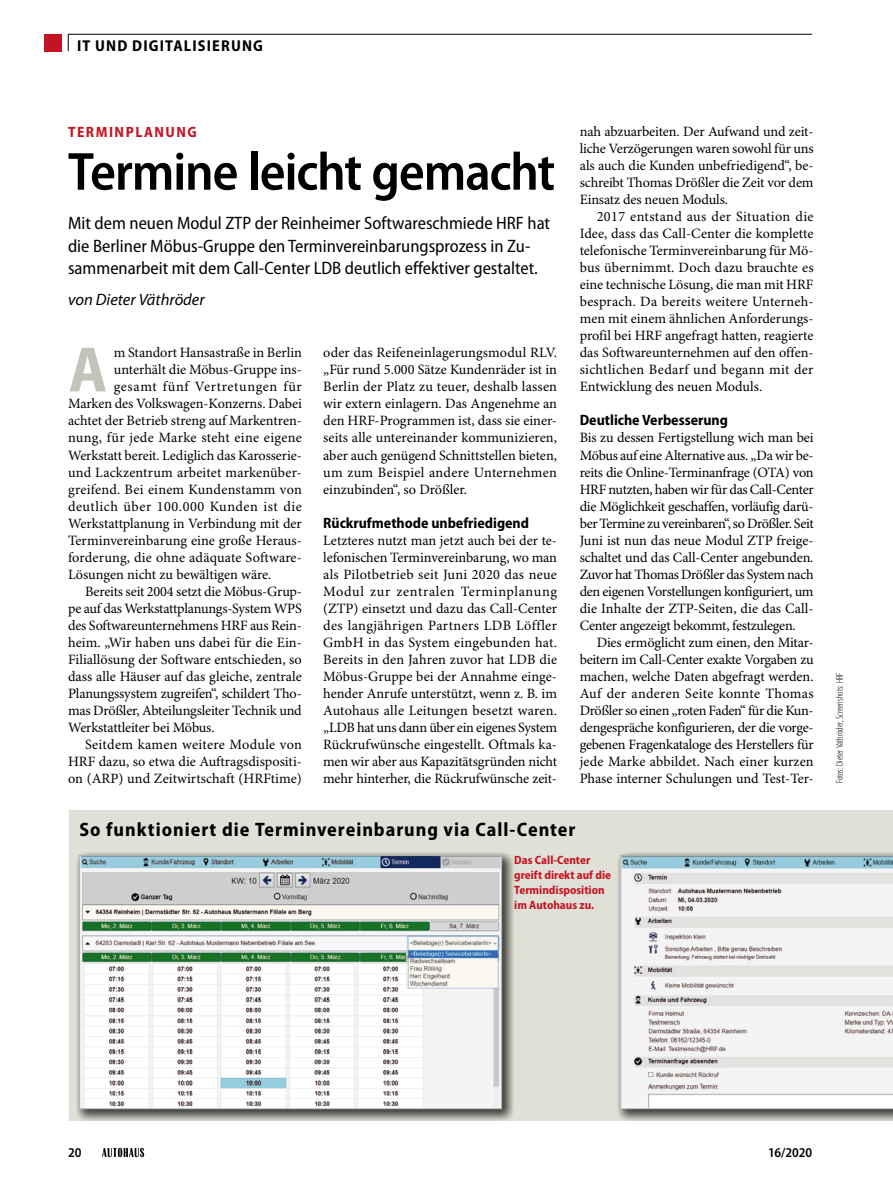
<style>
.page{position:relative;width:893px;height:1187px;background:#fff}
.page>*{position:absolute;margin:0;border:0;box-sizing:border-box;transform-origin:0 0}
.Para_GT_Initial_3Z{font:700 semi-condensed 64.65px "Myriad Pro";color:#c4c3b9}
.Title_36pt{font:600 semi-condensed 54px "Myriad Pro";letter-spacing:-.025em;color:#000}
.Box_Heading_Überschr{font:700 semi-condensed 19.5px "Myriad Pro";letter-spacing:.05em;color:#000}
.Trailer_Vorspann{font:semi-condensed 18px/22.5px "Myriad Pro";color:#000}
.t1{font:italic 16.5px "Myriad Pro";color:#000}
.Category_Rubrik_link{font:700 semi-condensed 15.75px "Myriad Pro";letter-spacing:.07em;color:#000}
.SectionHeading_1_Zwi{font:700 semi-condensed 15px "Myriad Pro";color:#000}
.SuperTitle_DZ_Heftfa{font:700 semi-condensed 15px "Myriad Pro";letter-spacing:.1em;color:#c41423}
.Para_GT_Einzug{font:14.25px/17px "Minion Pro";color:#000;text-align:justify}
.Para_GT{font:14.25px/17px "Minion Pro";letter-spacing:-.01em;color:#000;text-align:justify}
.Para_GT_Initial_3Z-2{font:14.25px "Minion Pro";color:#000}
.Para_GT_Initial_3Z-3{font:14.25px "Minion Pro";letter-spacing:.02em;color:#000}
.Para_GT_Initial_3Z-4{font:14.25px "Minion Pro";letter-spacing:.035em;color:#000}
.Para_GT_Initial_3Z-5{font:14.25px "Minion Pro";letter-spacing:.045em;color:#000}
.NoXML_Pagina{font:600 semi-condensed 13.5px "Myriad Pro";letter-spacing:-.005em;color:#000}
.Image_Caption_Biti_S{font:700 semi-condensed 12px/15px "Myriad Pro";color:#c41423}
.Image_Source_Bildque{font:300 condensed 9.75px "Myriad Pro";color:#000}
</style>
<div class="page">
<div style="left:69px;top:810px;width:824px;height:310px;background:#e1e0d6"></div>
<div style="left:75px;top:851px;width:440px;height:270px;background:#000;opacity:.75"></div>
<img style="left:81px;top:857px;width:419px;height:249px">
<div style="left:79px;top:855px;width:423px;height:253px;border:1px solid #b0b0b1"></div>
<div style="left:616px;top:851px;width:277px;height:270px;background:#000;opacity:.75"></div>
<svg style="left:620px;top:855px;width:273px;height:253px"></svg>
<div style="left:44px;top:34px;width:17px;height:17px;background:#c41423"></div>
<hr style="left:68px;top:34px;width:744px;height:1px;background:#000">
<svg style="left:68px;top:34px;width:1px;height:17px"></svg>
<svg style="left:102px;top:1147px;width:42px;height:10px"></svg>
<p class="Category_Rubrik_link" style="left:77px;top:37px;width:187px">IT UND DIGITALISIERUNG</p>
<p class="SuperTitle_DZ_Heftfa" style="left:68px;top:123px;width:130px">TERMINPLANUNG</p>
<p class="Title_36pt" style="left:68px;top:142px;width:489px">Termine leicht gemacht</p>
<p class="Trailer_Vorspann" style="left:68px;top:212px;width:484px">Mit dem neuen Modul ZTP der Reinheimer Softwareschmiede HRF hat die Berliner Möbus-Gruppe den Terminvereinbarungsprozess in Zu&shy;sammenarbeit mit dem Call-Center LDB deutlich effektiver gestaltet.</p>
<p class="t1" style="left:68px;top:291px;width:138px">von Dieter Väthröder</p>
<p class="Para_GT_Initial_3Z" style="left:69px;top:333px;width:40px">A</p>
<p class="Para_GT_Initial_3Z-2" style="left:114px;top:344px;width:190px">m Standort Hansastraße in Berlin</p>
<p class="Para_GT_Initial_3Z-2" style="left:114px;top:361px;width:190px">unterhält die Möbus-Gruppe ins-</p>
<p class="Para_GT_Initial_3Z-5" style="left:114px;top:378px;width:190px">gesamt fünf Vertretungen für</p>
<p class="Para_GT_Initial_3Z-2" style="left:68px;top:395px;width:235px">Marken des Volkswagen-Konzerns. Dabei</p>
<p class="Para_GT_Initial_3Z-2" style="left:68px;top:412px;width:235px">achtet der Betrieb streng auf Markentren-</p>
<p class="Para_GT_Initial_3Z-3" style="left:68px;top:429px;width:235px">nung, für jede Marke steht eine eigene</p>
<p class="Para_GT_Initial_3Z-2" style="left:68px;top:446px;width:235px">Werkstatt bereit. Lediglich das Karosserie-</p>
<p class="Para_GT_Initial_3Z-2" style="left:68px;top:463px;width:235px">und Lackzentrum arbeitet markenüber-</p>
<p class="Para_GT_Initial_3Z-2" style="left:68px;top:480px;width:235px">greifend. Bei einem Kundenstamm von</p>
<p class="Para_GT_Initial_3Z-4" style="left:68px;top:497px;width:235px">deutlich über 100.000 Kunden ist die</p>
<p class="Para_GT_Initial_3Z-2" style="left:68px;top:514px;width:235px">Werkstattplanung in Verbindung mit der</p>
<p class="Para_GT_Initial_3Z-2" style="left:68px;top:531px;width:235px">Terminvereinbarung eine große Heraus-</p>
<p class="Para_GT_Initial_3Z-2" style="left:68px;top:548px;width:235px">forderung, die ohne adäquate Software-</p>
<p class="Para_GT_Initial_3Z-2" style="left:68px;top:565px;width:205px">Lösungen nicht zu bewältigen wäre.</p>
<p class="Para_GT_Einzug" style="left:68px;top:583px;width:235px;text-indent:17px">Bereits seit 2004 setzt die Möbus-Grup&shy;pe auf das Werkstattplanungs-System WPS des Softwareunternehmens HRF aus Rein&shy;heim. „Wir haben uns dabei für die Ein-Filiallösung der Software entschieden, so dass alle Häuser auf das gleiche, zentrale Planungssystem zugreifen“, schildert Tho&shy;mas Drößler, Abteilungsleiter Technik und Werkstattleiter bei Möbus.</p>
<p class="Para_GT_Einzug" style="left:68px;top:736px;width:235px;text-indent:17px">Seitdem kamen weitere Module von HRF dazu, so etwa die Auftragsdispositi&shy;on (ARP) und Zeitwirtschaft (HRFtime)</p>
<p class="Para_GT_Einzug" style="left:323px;top:345px;width:235px">oder das Reifeneinlagerungsmodul RLV. „Für rund 5.000 Sätze Kundenräder ist in Berlin der Platz zu teuer, deshalb lassen wir extern einlagern. Das Angenehme an den HRF-Programmen ist, dass sie einer&shy;seits alle untereinander kommunizieren, aber auch genügend Schnittstellen bieten, um zum Beispiel andere Unternehmen einzubinden“, so Drößler.</p>
<p class="SectionHeading_1_Zwi" style="left:323px;top:514px;width:207px">Rückrufmethode unbefriedigend</p>
<p class="Para_GT" style="left:323px;top:532px;width:235px">Letzteres nutzt man jetzt auch bei der te&shy;lefonischen Terminvereinbarung, wo man als Pilotbetrieb seit Juni 2020 das neue Modul zur zentralen Terminplanung (ZTP) einsetzt und dazu das Call-Center des langjährigen Partners LDB Löffler GmbH in das System eingebunden hat.<br>Bereits in den Jahren zuvor hat LDB die Möbus-Gruppe bei der Annahme einge&shy;hender Anrufe unterstützt, wenn z. B. im Autohaus alle Leitungen besetzt waren. „LDB hat uns dann über ein eigenes System Rückrufwünsche eingestellt. Oftmals ka&shy;men wir aber aus Kapazitätsgründen nicht mehr hinterher, die Rückrufwünsche zeit-</p>
<p class="Para_GT" style="left:580px;top:124px;width:235px">nah abzuarbeiten. Der Aufwand und zeit&shy;liche Verzögerungen waren sowohl für uns als auch die Kunden unbefriedigend“, be&shy;schreibt Thomas Drößler die Zeit vor dem Einsatz des neuen Moduls.</p>
<p class="Para_GT_Einzug" style="left:580px;top:209px;width:235px;text-indent:17px">2017 entstand aus der Situation die Idee, dass das Call-Center die komplette telefonische Terminvereinbarung für Mö&shy;bus übernimmt. Doch dazu brauchte es eine technische Lösung, die man mit HRF besprach. Da bereits weitere Unterneh&shy;men mit einem ähnlichen Anforderungs&shy;profil bei HRF angefragt hatten, reagierte das Softwareunternehmen auf den offen&shy;sichtlichen Bedarf und begann mit der Entwicklung des neuen Moduls.</p>
<p class="SectionHeading_1_Zwi" style="left:580px;top:412px;width:150px">Deutliche Verbesserung</p>
<p class="Para_GT" style="left:580px;top:430px;width:235px">Bis zu dessen Fertigstellung wich man bei Möbus auf eine Alternative aus. „Da wir be&shy;reits die Online-Terminanfrage (OTA) von HRF nutzten, haben wir für das Call-Center die Möglichkeit geschaffen, vorläufig darü&shy;ber Termine zu vereinbaren“, so Drößler. Seit Juni ist nun das neue Modul ZTP freige&shy;schaltet und das Call-Center angebunden.<br>Zuvor hat Thomas Drößler das System nach den eigenen Vorstellungen konfiguriert, um die Inhalte der ZTP-Seiten, die das Call-Center angezeigt bekommt, festzulegen.</p>
<p class="Para_GT_Einzug" style="left:580px;top:634px;width:235px;text-indent:17px">Dies ermöglicht zum einen, den Mitar&shy;beitern im Call-Center exakte Vorgaben zu machen, welche Daten abgefragt werden.<br>Auf der anderen Seite konnte Thomas Drößler so einen „roten Faden“ für die Kun&shy;dengespräche konfigurieren, der die vorge&shy;gebenen Fragenkataloge des Herstellers für jede Marke abbildet. Nach einer kurzen Phase interner Schulungen und Test-Ter-</p>
<p class="Box_Heading_Überschr" style="left:80px;top:818px;width:497px">So funktioniert die Terminvereinbarung via Call-Center</p>
<p class="Image_Caption_Biti_S" style="left:514px;top:852px;width:98px">Das Call-Center greift direkt auf die<br>Termindisposition im Autohaus zu.</p>
<p class="Image_Source_Bildque" style="left:834px;top:783px;width:112px;rotate:-90deg">Fotos: Dieter Väthröder, Screenshots: HRF</p>
<p class="NoXML_Pagina" style="left:68px;top:1144px;width:15px">20</p>
<p class="NoXML_Pagina" style="left:768px;top:1144px;width:45px">16/2020</p>
</div>
